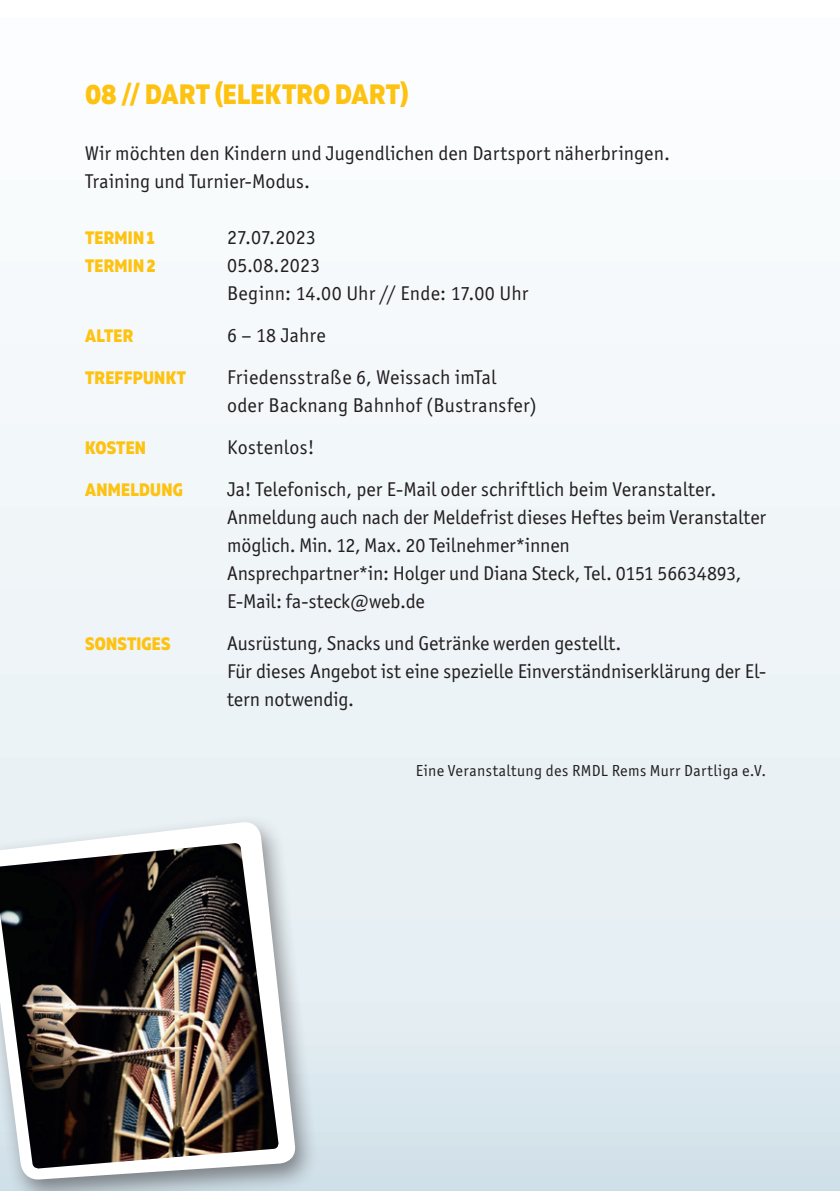
<style>
.page{position:relative;width:840px;height:1191px;background:#fff}
.page>*{position:absolute;margin:0;border:0;box-sizing:border-box;transform-origin:0 0}
.t1{font:800 28px "Muller Narrow";letter-spacing:.01em;color:#fec210}
.t2{font:20px/28px "Officina Sans ITC Std";letter-spacing:.005em;color:#231f20}
.t3{font:800 18px/28px "Muller Narrow";letter-spacing:.01em;color:#fec210}
.t4{font:16px "Officina Sans ITC Std";letter-spacing:.025em;color:#231f20}
</style>
<div class="page">
<div style="left:0;top:0;width:839px;height:1191px;background:linear-gradient(to bottom,#fff,#dce8ee)"></div>
<svg style="left:839px;top:344px;width:1px;height:847px"></svg>
<div style="left:0;top:814px;width:319px;height:377px;background:#231f20;opacity:.5"></div>
<svg style="left:0;top:820px;width:297px;height:360px"></svg>
<img style="left:0;top:843px;width:279px;height:325px">
<h1 class="t1" style="left:85px;top:76px;width:325px">08 // DART (ELEKTRO DART)</h1>
<p class="t2" style="left:85px;top:139px;width:586px">Wir möchten den Kindern und Jugendlichen den Dartsport näherbringen.<br>Training und Turnier-Modus.</p>
<p class="t3" style="left:85px;top:224px;width:72px">TERMIN 1<br>TERMIN 2</p>
<p class="t2" style="left:227px;top:223px;width:303px">27.07.2023<br>05.08.2023<br>Beginn: 14.00 Uhr // Ende: 17.00 Uhr</p>
<p class="t3" style="left:85px;top:322px;width:49px">ALTER</p>
<p class="t2" style="left:227px;top:321px;width:100px">6 – 18 Jahre</p>
<p class="t3" style="left:85px;top:364px;width:102px">TREFFPUNKT</p>
<p class="t2" style="left:227px;top:363px;width:311px">Friedensstraße 6, Weissach imTal oder Backnang Bahnhof (Bustransfer)</p>
<p class="t3" style="left:85px;top:434px;width:62px">KOSTEN</p>
<p class="t2" style="left:227px;top:433px;width:89px">Kostenlos!</p>
<p class="t3" style="left:85px;top:476px;width:99px">ANMELDUNG</p>
<p class="t3" style="left:85px;top:630px;width:87px">SONSTIGES</p>
<p class="t2" style="left:227px;top:475px;width:540px">Ja! Telefonisch, per E-Mail oder schriftlich beim Veranstalter.<br>Anmeldung auch nach der Meldefrist dieses Heftes beim Veranstalter möglich. Min. 12, Max. 20 Teilnehmer*innen<br>Ansprechpartner*in: Holger und Diana Steck, Tel. 0151 56634893, E-Mail: fa-steck@web.de</p>
<p class="t2" style="left:227px;top:629px;width:540px">Ausrüstung, Snacks und Getränke werden gestellt.<br>Für dieses Angebot ist eine spezielle Einverständniserklärung der El&shy;tern notwendig.</p>
<p class="t4" style="left:415px;top:761px;width:351px">Eine Veranstaltung des RMDL Rems Murr Dartliga e.V.</p>
</div>
